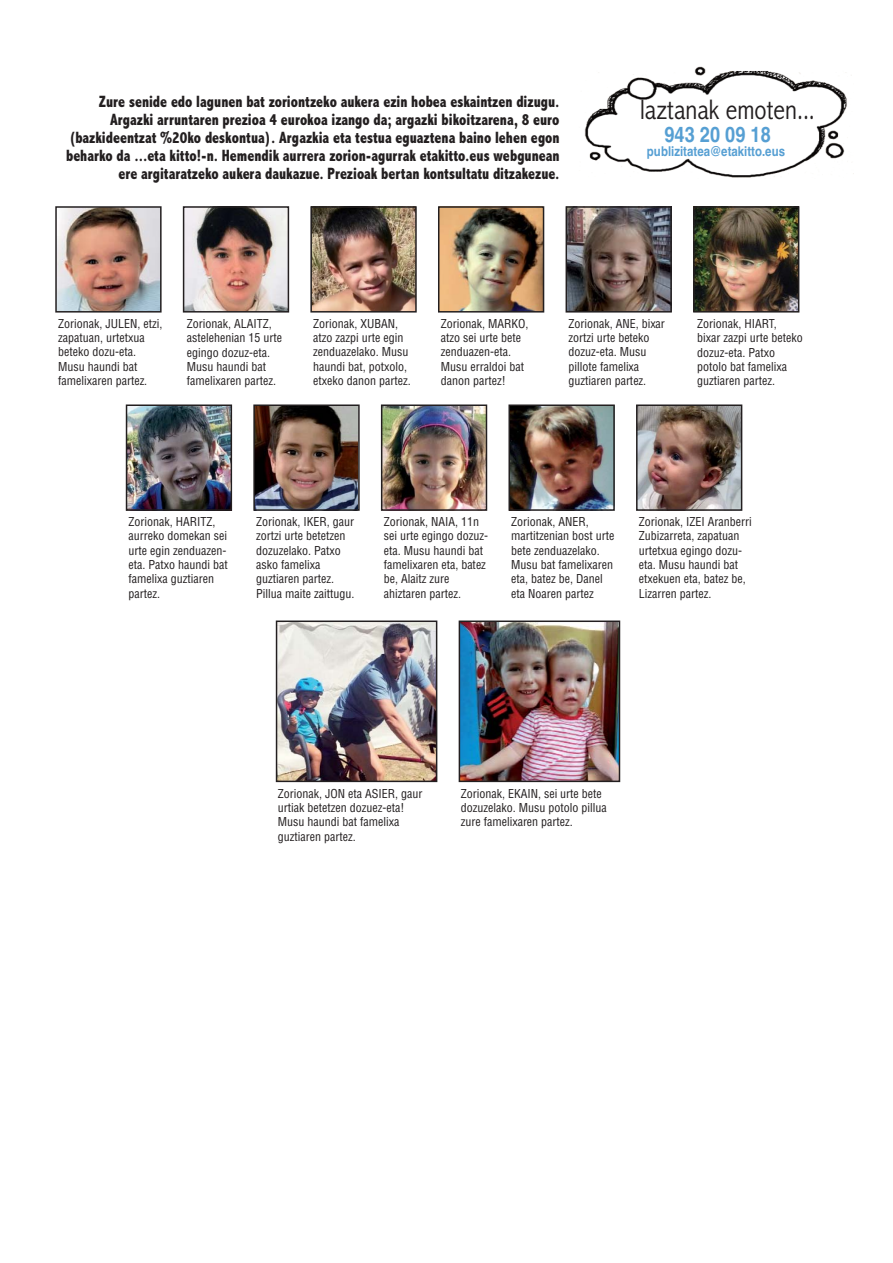
<style>
.page{position:relative;width:893px;height:1263px;background:#fff}
.page>*{position:absolute;margin:0;border:0;box-sizing:border-box;transform-origin:0 0}
.t1{font:300 condensed 28.5px "Abadi";color:#231f20}
.t2{font:700 21.45px "Helvetica";color:#569fd3;scale:.85 1}
.t3{font:800 condensed 16.5px/18px "Abadi";color:#231f20;text-align:right;scale:.9 1}
.t4{font:700 13.5px "Helvetica";color:#569fd3;scale:.85 1}
.t5{font:condensed 12px/14.4px "Helvetica";color:#231f20}
</style>
<div class="page">
<img style="left:313px;top:209px;width:101px;height:101px">
<div style="left:310px;top:206px;width:107px;height:107px;border:2px solid #231f20"></div>
<img style="left:569px;top:209px;width:100px;height:101px">
<div style="left:566px;top:206px;width:106px;height:107px;border:2px solid #231f20"></div>
<img style="left:58px;top:209px;width:101px;height:101px">
<div style="left:55px;top:206px;width:107px;height:107px;border:2px solid #231f20"></div>
<img style="left:186px;top:209px;width:100px;height:101px">
<div style="left:183px;top:206px;width:106px;height:107px;border:2px solid #231f20"></div>
<img style="left:696px;top:209px;width:100px;height:101px">
<div style="left:693px;top:206px;width:106px;height:107px;border:2px solid #231f20"></div>
<img style="left:441px;top:209px;width:100px;height:101px">
<div style="left:438px;top:206px;width:106px;height:107px;border:2px solid #231f20"></div>
<img style="left:511px;top:407px;width:101px;height:101px">
<div style="left:508px;top:404px;width:107px;height:107px;border:2px solid #231f20"></div>
<img style="left:129px;top:407px;width:100px;height:101px">
<div style="left:126px;top:404px;width:106px;height:107px;border:2px solid #231f20"></div>
<img style="left:584px;top:66px;width:270px;height:112px">
<img style="left:462px;top:623px;width:155px;height:156px">
<div style="left:459px;top:620px;width:161px;height:162px;border:2px solid #231f20"></div>
<img style="left:256px;top:407px;width:101px;height:101px">
<div style="left:253px;top:404px;width:107px;height:107px;border:2px solid #231f20"></div>
<img style="left:639px;top:407px;width:100px;height:101px">
<div style="left:636px;top:404px;width:106px;height:107px;border:2px solid #231f20"></div>
<img style="left:279px;top:623px;width:155px;height:156px">
<div style="left:276px;top:620px;width:161px;height:162px;border:2px solid #231f20"></div>
<img style="left:384px;top:407px;width:100px;height:101px">
<div style="left:381px;top:404px;width:106px;height:107px;border:2px solid #231f20"></div>
<p class="t3" style="left:66px;top:94px;width:550px">Zure senide edo lagunen bat zoriontzeko aukera ezin hobea eskaintzen dizugu.<br>Argazki arruntaren prezioa 4 eurokoa izango da; argazki bikoitzarena, 8 euro (bazkideentzat %20ko deskontua). Argazkia eta testua eguaztena baino lehen egon beharko da ...eta kitto!-n. Hemendik aurrera zorion-agurrak etakitto.eus webgunean ere argitaratzeko aukera daukazue. Prezioak bertan kontsultatu ditzakezue.</p>
<h1 class="t1" style="left:640px;top:93px;width:176px">laztanak emoten...</h1>
<h2 class="t2" style="left:664px;top:127px;width:127px">943 20 09 18</h2>
<p class="t4" style="left:647px;top:147px;width:164px">publizitatea@etakitto.eus</p>
<p class="t5" style="left:441px;top:317px;width:89px">Zorionak, MARKO, atzo sei urte bete zenduazen-eta.<br>Musu erraldoi bat danon partez!</p>
<p class="t5" style="left:313px;top:317px;width:99px">Zorionak, XUBAN, atzo zazpi urte egin zenduazelako. Musu haundi bat, potxolo, etxeko danon partez.</p>
<p class="t5" style="left:568px;top:317px;width:98px">Zorionak, ANE, bixar zortzi urte beteko dozuz-eta. Musu pillote famelixa guztiaren partez.</p>
<p class="t5" style="left:58px;top:317px;width:106px">Zorionak, JULEN, etzi, zapatuan, urtetxua beteko dozu-eta.<br>Musu haundi bat famelixaren partez.</p>
<p class="t5" style="left:187px;top:317px;width:97px">Zorionak, ALAITZ, astelehenian 15 urte egingo dozuz-eta.<br>Musu haundi bat famelixaren partez.</p>
<p class="t5" style="left:697px;top:317px;width:107px">Zorionak, HIART, bixar zazpi urte beteko dozuz-eta. Patxo potolo bat famelixa guztiaren partez.</p>
<p class="t5" style="left:129px;top:515px;width:101px">Zorionak, HARITZ, aurreko domekan sei urte egin zenduazen&shy;eta. Patxo haundi bat famelixa guztiaren partez.</p>
<p class="t5" style="left:256px;top:515px;width:100px">Zorionak, IKER, gaur zortzi urte betetzen dozuzelako. Patxo asko famelixa guztiaren partez.<br>Pillua maite zaittugu.</p>
<p class="t5" style="left:639px;top:515px;width:114px">Zorionak, IZEI Aranberri<br>Zubizarreta, zapatuan urtetxua egingo dozu&shy;eta. Musu haundi bat etxekuen eta, batez be,<br>Lizarren partez.</p>
<p class="t5" style="left:384px;top:515px;width:106px">Zorionak, NAIA, 11n sei urte egingo dozuz&shy;eta. Musu haundi bat famelixaren eta, batez be, Alaitz zure ahiztaren partez.</p>
<p class="t5" style="left:511px;top:515px;width:105px">Zorionak, ANER, martitzenian bost urte bete zenduazelako.<br>Musu bat famelixaren eta, batez be, Danel eta Noaren partez</p>
<p class="t5" style="left:278px;top:787px;width:146px">Zorionak, JON eta ASIER, gaur urtiak betetzen dozuez-eta!<br>Musu haundi bat famelixa guztiaren partez.</p>
<p class="t5" style="left:461px;top:787px;width:147px">Zorionak, EKAIN, sei urte bete dozuzelako. Musu potolo pillua zure famelixaren partez.</p>
</div>
